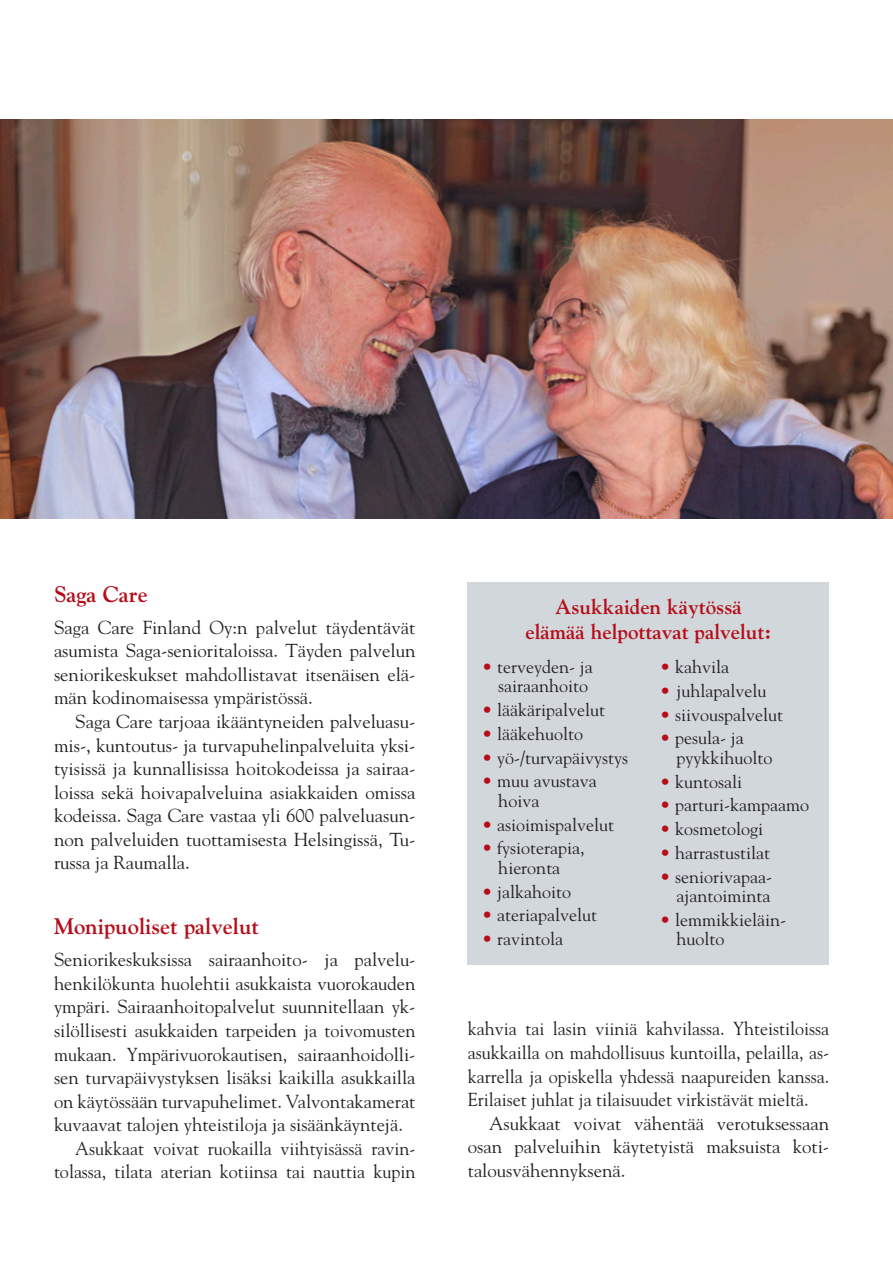
<style>
.page{position:relative;width:893px;height:1263px;background:#fff}
.page>*{position:absolute;margin:0;border:0;box-sizing:border-box;transform-origin:0 0}
.leipis{font:700 22.5px "Goudy Std";color:#b50e1a}
.leipis-2{font:700 21px "Goudy Std";color:#b50e1a}
.leipis-3{font:18.75px/23.5px "Goudy Std";color:#231f20;text-align:justify}
.leipis_kappale{font:18.75px/23.5px "Goudy Std";color:#231f20;text-align:right;scale:.96 1}
.leipis_kappale-2{font:18.75px/23.5px "Goudy Std";color:#231f20;text-align:justify}
.leipis-4{font:18px/19.5px "Goudy Std";color:#231f20;text-align:right}
.s1{color:#b50e1a}
</style>
<div class="page">
<img style="left:0;top:119px;width:893px;height:400px">
<div style="left:468px;top:583px;width:361px;height:382px;background:#d2d7db"></div>
<p class="leipis" style="left:54px;top:580px;width:95px">Saga Care</p>
<p class="leipis-3" style="left:54px;top:615px;width:363px">Saga Care Finland Oy:n palvelut täydentävät asumista Saga-senioritaloissa. Täyden palvelun seniorikeskukset mahdollistavat itsenäisen elä&shy;män kodinomaisessa ympäristössä.</p>
<p class="leipis-3" style="left:54px;top:709px;width:363px;text-indent:21px">Saga Care tarjoaa ikääntyneiden palveluasu&shy;mis-, kuntoutus- ja turvapuhelinpalveluita yksi&shy;tyisissä ja kunnallisissa hoitokodeissa ja sairaa&shy;loissa sekä hoivapalveluina asiakkaiden omissa kodeissa. Saga Care vastaa yli 600 palveluasun&shy;non palveluiden tuottamisesta Helsingissä, Tu&shy;russa ja Raumalla.</p>
<p class="leipis" style="left:54px;top:913px;width:207px">Monipuoliset palvelut</p>
<p class="leipis-3" style="left:54px;top:948px;width:363px">Seniorikeskuksissa sairaanhoito- ja palvelu&shy;henkilökunta huolehtii asukkaista vuorokauden ympäri. Sairaanhoitopalvelut suunnitellaan yk&shy;silöllisesti asukkaiden tarpeiden ja toivomusten mukaan. Ympärivuorokautisen, sairaanhoidolli&shy;sen turvapäivystyksen lisäksi kaikilla asukkailla on käytössään turvapuhelimet. Valvontakamerat kuvaavat talojen yhteistiloja ja sisäänkäyntejä.</p>
<p class="leipis_kappale" style="left:54px;top:1136px;width:378px">Asukkaat voivat ruokailla viihtyisässä ravin&shy;tolassa, tilata aterian kotiinsa tai nauttia kupin</p>
<p class="leipis-2" style="left:555px;top:595px;width:188px">Asukkaiden käytössä</p>
<p class="leipis-2" style="left:525px;top:619px;width:248px">elämää helpottavat palvelut:</p>
<p class="leipis-4" style="left:482px;top:657px;width:112px"><span class="s1">•</span> terveyden- ja sairaanhoito</p>
<p class="leipis-4" style="left:482px;top:700px;width:125px"><span class="s1">•</span> lääkäripalvelut</p>
<p class="leipis-4" style="left:482px;top:724px;width:103px"><span class="s1">•</span> lääkehuolto</p>
<p class="leipis-4" style="left:482px;top:747px;width:148px"><span class="s1">•</span> yö-/turvapäivystys</p>
<p class="leipis-4" style="left:482px;top:771px;width:116px"><span class="s1">•</span> muu avustava</p>
<p class="leipis-4" style="left:498px;top:791px;width:43px">hoiva</p>
<p class="leipis-4" style="left:482px;top:814px;width:134px"><span class="s1">•</span> asioimispalvelut</p>
<p class="leipis-4" style="left:482px;top:838px;width:104px"><span class="s1">•</span> fysioterapia,</p>
<p class="leipis-4" style="left:498px;top:858px;width:63px">hieronta</p>
<p class="leipis-4" style="left:482px;top:881px;width:91px"><span class="s1">•</span> jalkahoito</p>
<p class="leipis-4" style="left:482px;top:905px;width:117px"><span class="s1">•</span> ateriapalvelut</p>
<p class="leipis-4" style="left:482px;top:929px;width:83px"><span class="s1">•</span> ravintola</p>
<p class="leipis-4" style="left:660px;top:657px;width:71px"><span class="s1">•</span> kahvila</p>
<p class="leipis-4" style="left:660px;top:680px;width:108px"><span class="s1">•</span> juhlapalvelu</p>
<p class="leipis-4" style="left:660px;top:704px;width:125px"><span class="s1">•</span> siivouspalvelut</p>
<p class="leipis-4" style="left:660px;top:728px;width:85px"><span class="s1">•</span> pesula- ja</p>
<p class="leipis-4" style="left:676px;top:747px;width:97px">pyykkihuolto</p>
<p class="leipis-4" style="left:660px;top:771px;width:84px"><span class="s1">•</span> kuntosali</p>
<p class="leipis-4" style="left:660px;top:795px;width:151px"><span class="s1">•</span> parturi-kampaamo</p>
<p class="leipis-4" style="left:660px;top:819px;width:105px"><span class="s1">•</span> kosmetologi</p>
<p class="leipis-4" style="left:660px;top:842px;width:112px"><span class="s1">•</span> harrastustilat</p>
<p class="leipis-4" style="left:660px;top:866px;width:114px"><span class="s1">•</span> seniorivapaa-</p>
<p class="leipis-4" style="left:676px;top:886px;width:95px">ajantoiminta</p>
<p class="leipis-4" style="left:660px;top:909px;width:128px"><span class="s1">•</span> lemmikkieläin-</p>
<p class="leipis-4" style="left:676px;top:929px;width:50px">huolto</p>
<p class="leipis_kappale" style="left:468px;top:1017px;width:378px;text-align:justify">kahvia tai lasin viiniä kahvilassa. Yhteistiloissa asukkailla on mahdollisuus kuntoilla, pelailla, as&shy;karrella ja opiskella yhdessä naapureiden kanssa.<br>Erilaiset juhlat ja tilaisuudet virkistävät mieltä.</p>
<p class="leipis_kappale-2" style="left:468px;top:1111px;width:363px;text-indent:21px">Asukkaat voivat vähentää verotuksessaan osan palveluihin käytetyistä maksuista koti&shy;talousvähennyksenä.</p>
</div>
